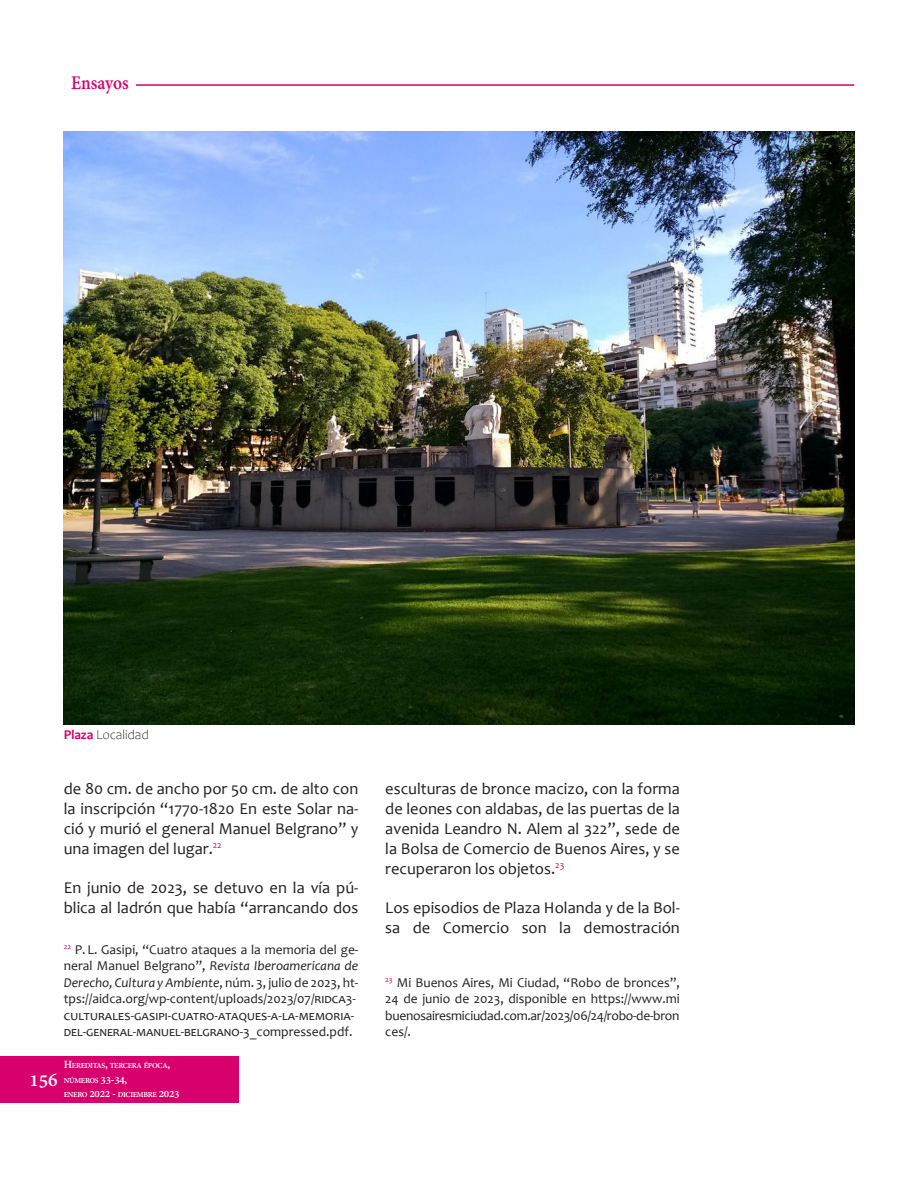
<style>
.page{position:relative;width:918px;height:1188px;background:#fff}
.page>*{position:absolute;margin:0;border:0;box-sizing:border-box;transform-origin:0 0}
.t1{font:700 21px "Adobe Devanagari";color:#d8006d;scale:.9 1}
.t2{font:700 21px "Adobe Devanagari";color:#fff}
.Párr_normal_CMT{font:16.5px/19.8px "Candara";color:#231f20;text-align:justify}
.Nota_a_pie_CMT{font:13.5px/16.5px "Candara";color:#231f20}
.Pie_de_figura_CMT{font:300 13.5px "Candara";letter-spacing:-.01em;color:#231f20}
.t3{font:700 8.4px/14.4px "Adobe Devanagari";letter-spacing:-.035em;color:#fff}
.s1{font-weight:700;color:#d8006d}
.s2{font-style:italic}
.s3{font-size:12px}
</style>
<div class="page">
<hr style="left:64px;top:84px;width:790px;height:2px;background:#d8006d">
<div style="left:64px;top:74px;width:72px;height:15px;background:#fff"></div>
<div style="left:0;top:1056px;width:238px;height:47px;background:#d8006d"></div>
<img style="left:64px;top:132px;width:790px;height:592px">
<p class="t1" style="left:71px;top:71px;width:66px">Ensayos</p>
<p class="Pie_de_figura_CMT" style="left:64px;top:727px;width:86px"><span class="s1">Plaza</span> Localidad</p>
<p class="Párr_normal_CMT" style="left:64px;top:779px;width:296px">de 80 cm. de ancho por 50 cm. de alto con la inscripción “1770-1820 En este Solar na&shy;ció y murió el general Manuel Belgrano” y una imagen del lugar.<sup>22</sup></p>
<p class="Párr_normal_CMT" style="left:64px;top:878px;width:296px">En junio de 2023, se detuvo en la vía pú&shy;blica al ladrón que había “arrancando dos</p>
<p class="Nota_a_pie_CMT" style="left:64px;top:941px;width:296px"><sup>22</sup> P. L. Gasipi, “Cuatro ataques a la memoria del ge&shy;neral Manuel Belgrano”, <span class="s2">Revista Iberoamericana de Derecho, Cultura y Ambiente</span>, núm. 3, julio de 2023, ht&shy;tps://aidca.org/wp-content/uploads/2023/07/ridca3- culturales-gasipi-cuatro-ataques-a-la-memoria&shy;del-general-manuel-belgrano-3_compressed.pdf.</p>
<p class="t3" style="left:64px;top:1060px;width:117px"><span class="s3">H</span>EREDITAS<span class="s3">,</span> TERCERA ÉPOCA<span class="s3">,<br></span>NÚMEROS <span class="s3">33-34,<br></span>ENERO <span class="s3">2022 -</span> DICIEMBRE <span class="s3">2023</span></p>
<p class="t2" style="left:29px;top:1068px;width:30px">156</p>
<p class="Párr_normal_CMT" style="left:385px;top:779px;width:296px">esculturas de bronce macizo, con la forma de leones con aldabas, de las puertas de la avenida Leandro N. Alem al 322”, sede de la Bolsa de Comercio de Buenos Aires, y se recuperaron los objetos.<sup>23</sup></p>
<p class="Párr_normal_CMT" style="left:385px;top:898px;width:296px">Los episodios de Plaza Holanda y de la Bol&shy;sa de Comercio son la demostración</p>
<p class="Nota_a_pie_CMT" style="left:385px;top:974px;width:296px;text-align:justify"><sup>23</sup> Mi Buenos Aires, Mi Ciudad, “Robo de bronces”, 24 de junio de 2023, disponible en https://www.mi buenosairesmiciudad.com.ar/2023/06/24/robo-de-bron ces/.</p>
</div>
